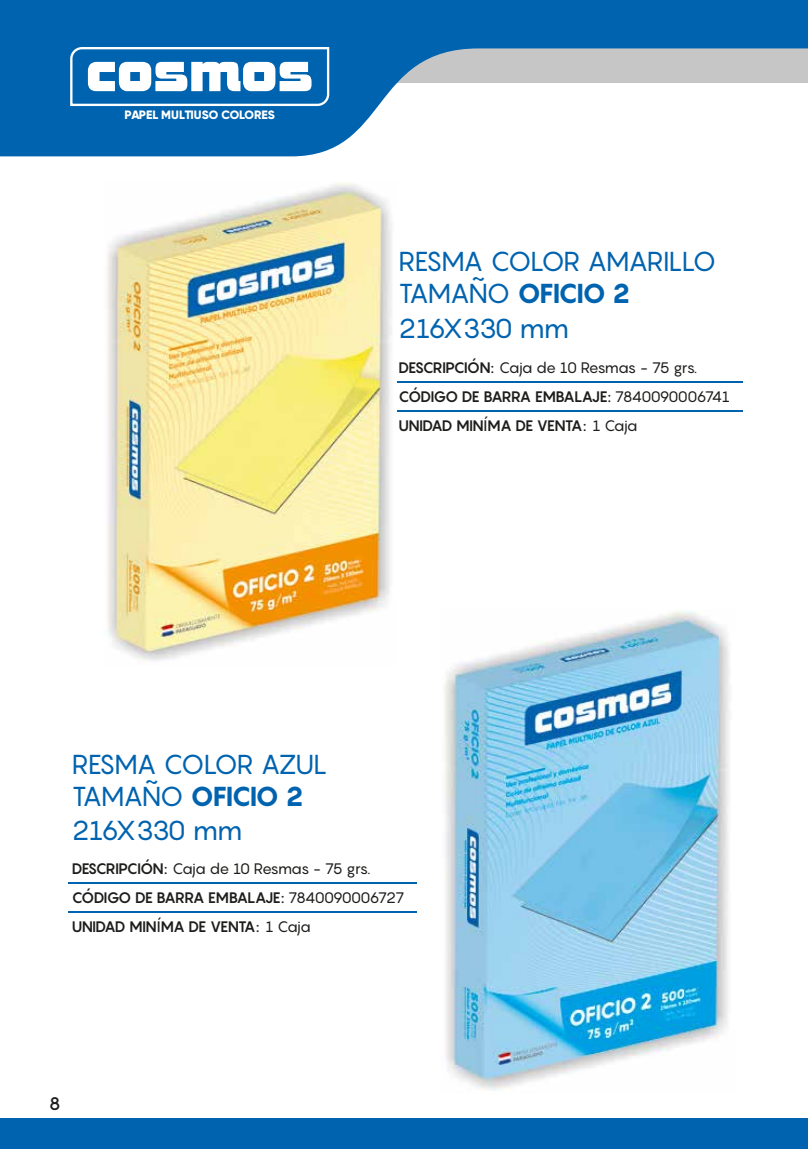
<style>
.page{position:relative;width:808px;height:1149px;background:#fff}
.page>*{position:absolute;margin:0;border:0;box-sizing:border-box;transform-origin:0 0}
.t1{font:27px/32.4px "Pangram";letter-spacing:-.05em;color:#0063af}
.t2{font:500 18px "Pangram";color:#1d1d1b}
.t3{font:700 15px "Pangram";letter-spacing:-.055em;color:#1d1d1b}
.t4{font:15px "Pangram";letter-spacing:-.06em;color:#1d1d1b}
.t5{font:800 12.15px "Gilroy";color:#fff}
.s1{font-weight:800}
.s2{font-weight:700}
.s3{font-weight:400}
.s4{font-weight:500}
</style>
<div class="page">
<div style="left:0;top:1118px;width:808px;height:30px;background:#0063af"></div>
<svg style="left:0;top:0;width:808px;height:156px;fill:#0063af"></svg>
<svg style="left:69px;top:46px;width:261px;height:61px"></svg>
<hr style="left:395px;top:381px;width:347px;height:1px;background:#0063af">
<hr style="left:68px;top:882px;width:349px;height:1px;background:#0063af">
<hr style="left:395px;top:409px;width:347px;height:2px;background:#0063af">
<hr style="left:68px;top:910px;width:349px;height:2px;background:#0063af">
<img style="left:106px;top:182px;width:290px;height:479px">
<img style="left:444px;top:610px;width:286px;height:481px">
<p class="t5" style="left:124px;top:107px;width:152px">PAPEL MULTIUSO COLORES</p>
<h1 class="t1" style="left:399px;top:244px;width:319px">RESMA COLOR AMARILLO<br>TAMAÑO <span class="s1">OFICIO 2</span></h1>
<h1 class="t1" style="left:399px;top:312px;width:172px">216X330 mm</h1>
<p class="t4" style="left:399px;top:358px;width:300px"><span class="s2">DESCRIPCIÓN:</span> Caja de 10 Resmas - 75 grs.</p>
<p class="t3" style="left:399px;top:386px;width:333px">CÓDIGO DE BARRA EMBALAJE: <span class="s3">7840090006741</span></p>
<p class="t3" style="left:399px;top:415px;width:240px">UNIDAD MIN<span class="s4">Í</span>MA DE VENTA: <span class="s3">1 Caja</span></p>
<h1 class="t1" style="left:72px;top:747px;width:257px">RESMA COLOR AZUL<br>TAMAÑO <span class="s1">OFICIO 2</span></h1>
<h1 class="t1" style="left:72px;top:813px;width:172px">216X330 mm</h1>
<p class="t4" style="left:72px;top:859px;width:300px"><span class="s2">DESCRIPCIÓN:</span> Caja de 10 Resmas - 75 grs.</p>
<p class="t3" style="left:72px;top:887px;width:334px">CÓDIGO DE BARRA EMBALAJE: <span class="s3">7840090006727</span></p>
<p class="t3" style="left:72px;top:916px;width:240px">UNIDAD MIN<span class="s4">Í</span>MA DE VENTA: <span class="s3">1 Caja</span></p>
<p class="t2" style="left:49px;top:1091px;width:13px">8</p>
</div>
